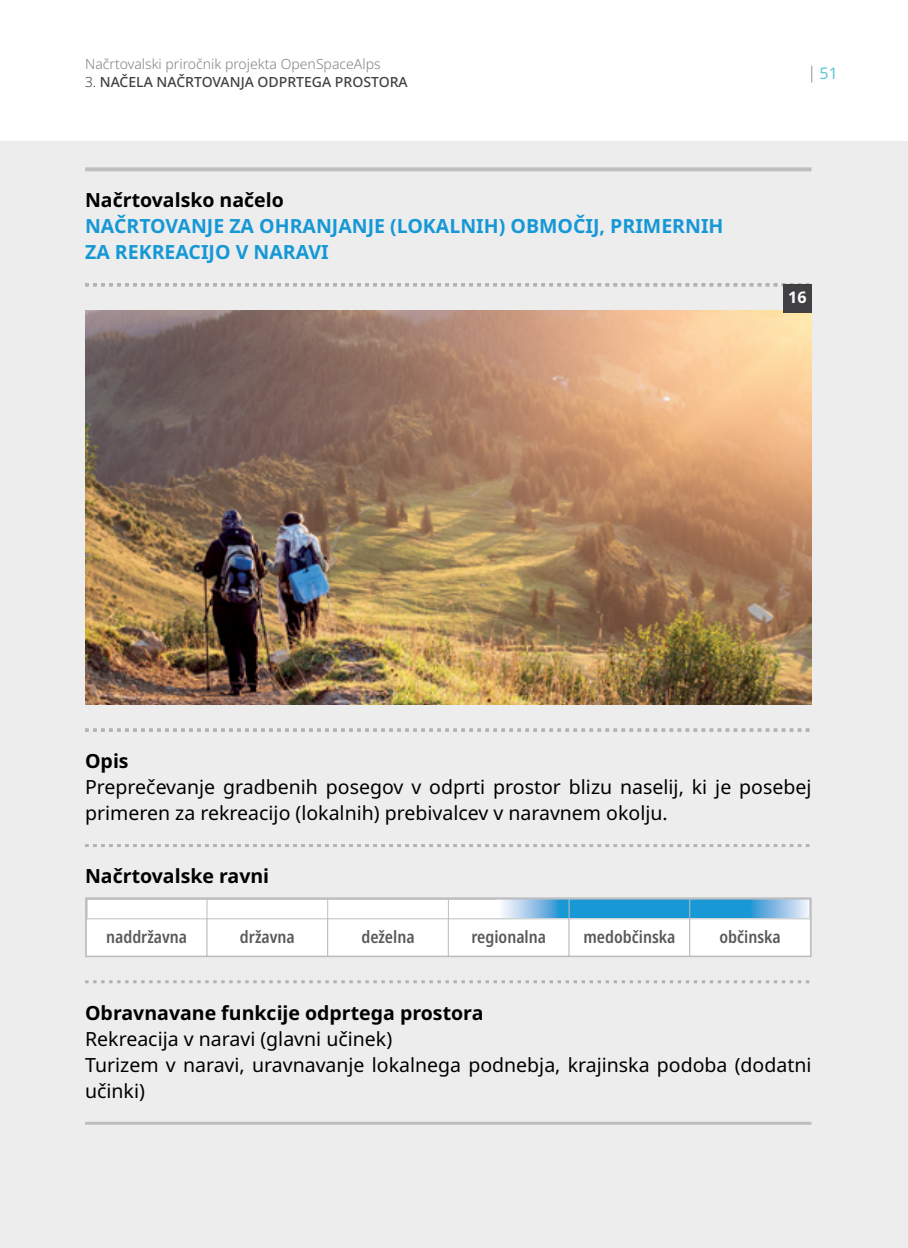
<style>
.page{position:relative;width:908px;height:1248px;background:#fff}
.page>*{position:absolute;margin:0;border:0;box-sizing:border-box;transform-origin:0 0}
.t1{font:19.6px/26px "Noto Sans";color:#000}
.t2{font:700 19.6px "Noto Sans";color:#000}
.t3{font:700 19.6px/26px "Noto Sans";color:#1598d5}
.t4{font:600 condensed 17px "Noto Sans";color:#58595b}
.t5{font:16px "Noto Sans";color:#5ec7d0}
.t6{font:700 16px "Noto Sans";color:#fff}
.t7{font:300 14px "Noto Sans";color:#808285}
.t8{font:500 14px "Noto Sans";color:#414042}
.s1{font-weight:300}
</style>
<div class="page">
<div style="left:0;top:142px;width:907px;height:1105px;background:#ededee"></div>
<svg style="left:811px;top:65px;width:1px;height:17px"></svg>
<svg style="left:85px;top:167px;width:726px;height:4px;background:#c0c2c3"></svg>
<hr style="left:85px;top:1121px;width:726px;height:3px;background:#bcbec0">
<svg style="left:85px;top:283px;width:725px;height:3px"></svg>
<svg style="left:85px;top:728px;width:725px;height:3px"></svg>
<svg style="left:85px;top:844px;width:725px;height:3px"></svg>
<svg style="left:85px;top:980px;width:725px;height:3px"></svg>
<img style="left:85px;top:310px;width:726px;height:394px">
<div style="left:86px;top:898px;width:724px;height:58px;background:#fff"></div>
<div style="left:551px;top:898px;width:198px;height:20px;background:#1898d5"></div>
<svg style="left:502px;top:900px;width:55px;height:18px"></svg>
<div style="left:749px;top:898px;width:61px;height:20px;background:linear-gradient(to right,#2890d3,#f8f2fb)"></div>
<div style="left:85px;top:897px;width:726px;height:60px;border:2px solid #bcbec0"></div>
<div style="left:86px;top:918px;width:121px;height:38px;border:1px solid #bcbec0"></div>
<div style="left:206px;top:918px;width:122px;height:38px;border:1px solid #bcbec0"></div>
<div style="left:327px;top:918px;width:121px;height:38px;border:1px solid #bcbec0"></div>
<div style="left:447px;top:918px;width:122px;height:38px;border:1px solid #bcbec0"></div>
<div style="left:568px;top:918px;width:122px;height:38px;border:1px solid #bcbec0"></div>
<div style="left:689px;top:918px;width:121px;height:38px;border:1px solid #bcbec0"></div>
<svg style="left:86px;top:898px;width:1px;height:20px"></svg>
<svg style="left:206px;top:898px;width:1px;height:20px"></svg>
<svg style="left:327px;top:898px;width:1px;height:20px"></svg>
<svg style="left:568px;top:898px;width:1px;height:20px"></svg>
<svg style="left:689px;top:898px;width:1px;height:20px"></svg>
<svg style="left:809px;top:898px;width:1px;height:20px"></svg>
<div style="left:782px;top:284px;width:29px;height:28px;background:#414042"></div>
<p class="t7" style="left:85px;top:54px;width:297px">Načrtovalski priročnik projekta OpenSpaceAlps</p>
<p class="t8" style="left:85px;top:72px;width:324px"><span class="s1">3.</span> NAČELA NAČRTOVANJA ODPRTEGA PROSTORA</p>
<p class="t2" style="left:85px;top:186px;width:200px">Načrtovalsko načelo</p>
<p class="t3" style="left:85px;top:213px;width:639px">NAČRTOVANJE ZA OHRANJANJE (LOKALNIH) OBMOČIJ, PRIMERNIH<br>ZA REKREACIJO V NARAVI</p>
<p class="t5" style="left:819px;top:62px;width:20px">51</p>
<p class="t6" style="left:787px;top:286px;width:20px">16</p>
<p class="t2" style="left:85px;top:747px;width:45px">Opis</p>
<p class="t1" style="left:85px;top:774px;width:727px">Preprečevanje gradbenih posegov v odprti prostor blizu naselij, ki je posebej primeren za rekreacijo (lokalnih) prebivalcev v naravnem okolju.</p>
<p class="t2" style="left:85px;top:862px;width:185px">Načrtovalske ravni</p>
<p class="t4" style="left:106px;top:924px;width:83px">naddržavna</p>
<p class="t4" style="left:240px;top:924px;width:56px">državna</p>
<p class="t4" style="left:361px;top:924px;width:55px">deželna</p>
<p class="t4" style="left:471px;top:924px;width:76px">regionalna</p>
<p class="t4" style="left:583px;top:924px;width:93px">medobčinska</p>
<p class="t4" style="left:719px;top:924px;width:63px">občinska</p>
<p class="t2" style="left:85px;top:998px;width:399px">Obravnavane funkcije odprtega prostora</p>
<p class="t1" style="left:85px;top:1025px;width:727px">Rekreacija v naravi (glavni učinek)<br>Turizem v naravi, uravnavanje lokalnega podnebja, krajinska podoba (dodatni učinki)</p>
</div>
